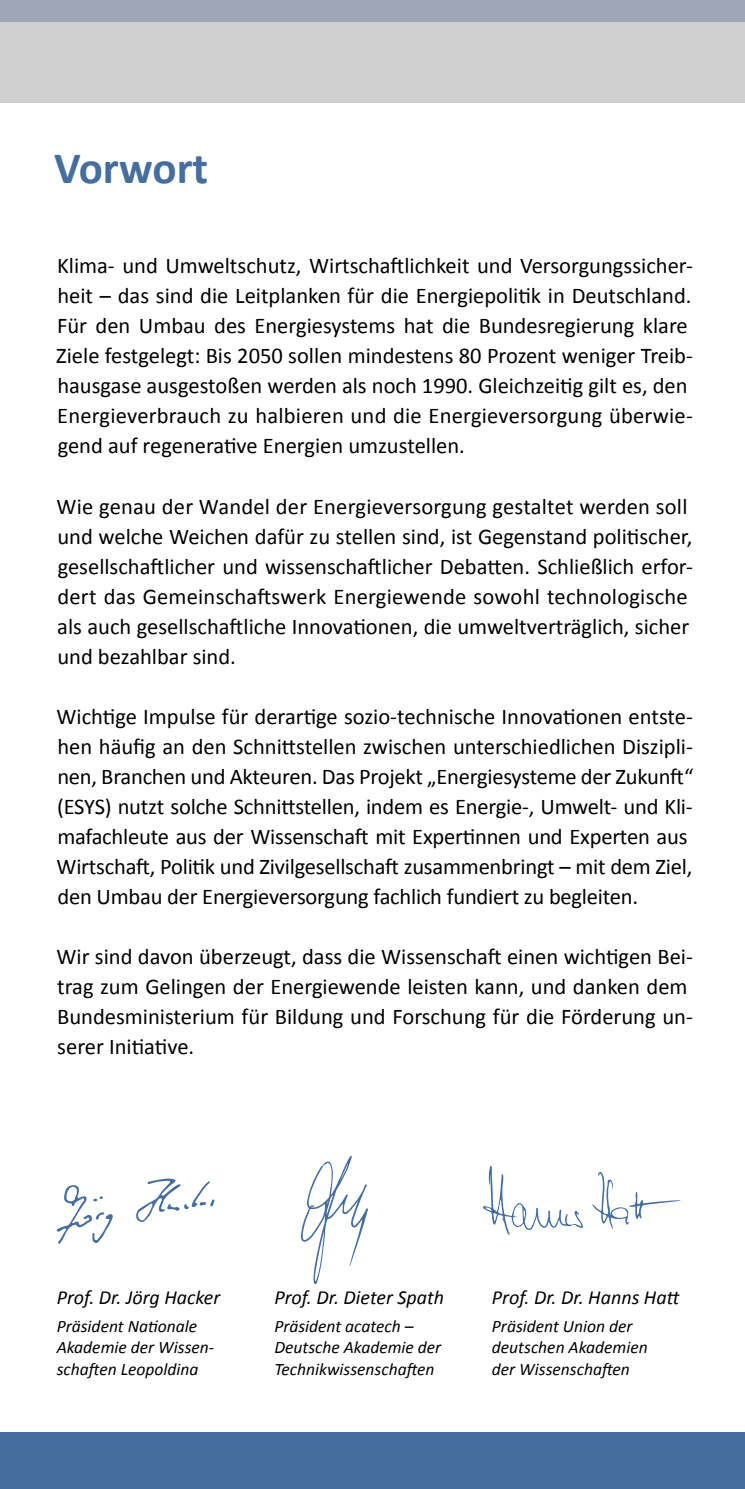
<style>
.page{position:relative;width:745px;height:1489px;background:#fff}
.page>*{position:absolute;margin:0;border:0;box-sizing:border-box;transform-origin:0 0}
.t1{font:700 45px "Calibri";color:#456e9f}
.t2{font:22.5px/30px "Calibri";color:#000}
.t3{font:italic 20px "Calibri";color:#000}
.t4{font:italic 17.5px/21.2px "Calibri";color:#000}
</style>
<div class="page">
<div style="left:0;top:1431px;width:744px;height:57px;background:#456e9f"></div>
<div style="left:0;top:0;width:744px;height:103px;background:#d0d0d0"></div>
<div style="left:0;top:0;width:744px;height:21px;background:#9ea5b6"></div>
<svg style="left:301px;top:1155px;width:67px;height:128px"></svg>
<svg style="left:136px;top:1178px;width:78px;height:44px"></svg>
<svg style="left:56px;top:1185px;width:57px;height:58px"></svg>
<svg style="left:483px;top:1165px;width:100px;height:69px"></svg>
<svg style="left:592px;top:1172px;width:88px;height:57px"></svg>
<h1 class="t1" style="left:54px;top:140px;width:155px">Vorwort</h1>
<p class="t2" style="left:56px;top:250px;width:637px">Klima- und Umweltschutz, Wirtschaftlichkeit und Versorgungssicher&shy;heit – das sind die Leitplanken für die Energiepolitik in Deutschland.<br>Für den Umbau des Energiesystems hat die Bundesregierung klare Ziele festgelegt: Bis 2050 sollen mindestens 80 Prozent weniger Treib&shy;hausgase ausgestoßen werden als noch 1990. Gleichzeitig gilt es, den Energieverbrauch zu halbieren und die Energieversorgung überwie&shy;gend auf regenerative Energien umzustellen.</p>
<p class="t2" style="left:56px;top:490px;width:637px">Wie genau der Wandel der Energieversorgung gestaltet werden soll und welche Weichen dafür zu stellen sind, ist Gegenstand politischer, gesellschaftlicher und wissenschaftlicher Debatten. Schließlich erfor&shy;dert das Gemeinschaftswerk Energiewende sowohl technologische als auch gesellschaftliche Innovationen, die umweltverträglich, sicher und bezahlbar sind.</p>
<p class="t2" style="left:56px;top:700px;width:638px">Wichtige Impulse für derartige sozio-technische Innovationen entste&shy;hen häufig an den Schnittstellen zwischen unterschiedlichen Diszipli&shy;nen, Branchen und Akteuren. Das Projekt „Energiesysteme der Zukunft“ (ESYS) nutzt solche Schnittstellen, indem es Energie-, Umwelt- und Kli&shy;mafachleute aus der Wissenschaft mit Expertinnen und Experten aus Wirtschaft, Politik und Zivilgesellschaft zusammenbringt – mit dem Ziel, den Umbau der Energieversorgung fachlich fundiert zu begleiten.</p>
<p class="t2" style="left:56px;top:940px;width:637px">Wir sind davon überzeugt, dass die Wissenschaft einen wichtigen Bei&shy;trag zum Gelingen der Energiewende leisten kann, und danken dem Bundesministerium für Bildung und Forschung für die Förderung un&shy;serer Initiative.</p>
<p class="t3" style="left:57px;top:1284px;width:165px">Prof. Dr. Jörg Hacker</p>
<p class="t4" style="left:57px;top:1314px;width:159px">Präsident Nationale<br>Akademie der Wissen&shy;schaften Leopoldina</p>
<p class="t3" style="left:274px;top:1284px;width:171px">Prof. Dr. Dieter Spath</p>
<p class="t4" style="left:274px;top:1314px;width:168px">Präsident acatech –<br>Deutsche Akademie der<br>Technikwissenschaften</p>
<p class="t3" style="left:491px;top:1284px;width:189px">Prof. Dr. Dr. Hanns Hatt</p>
<p class="t4" style="left:491px;top:1314px;width:157px">Präsident Union der deutschen Akademien der Wissenschaften</p>
</div>
